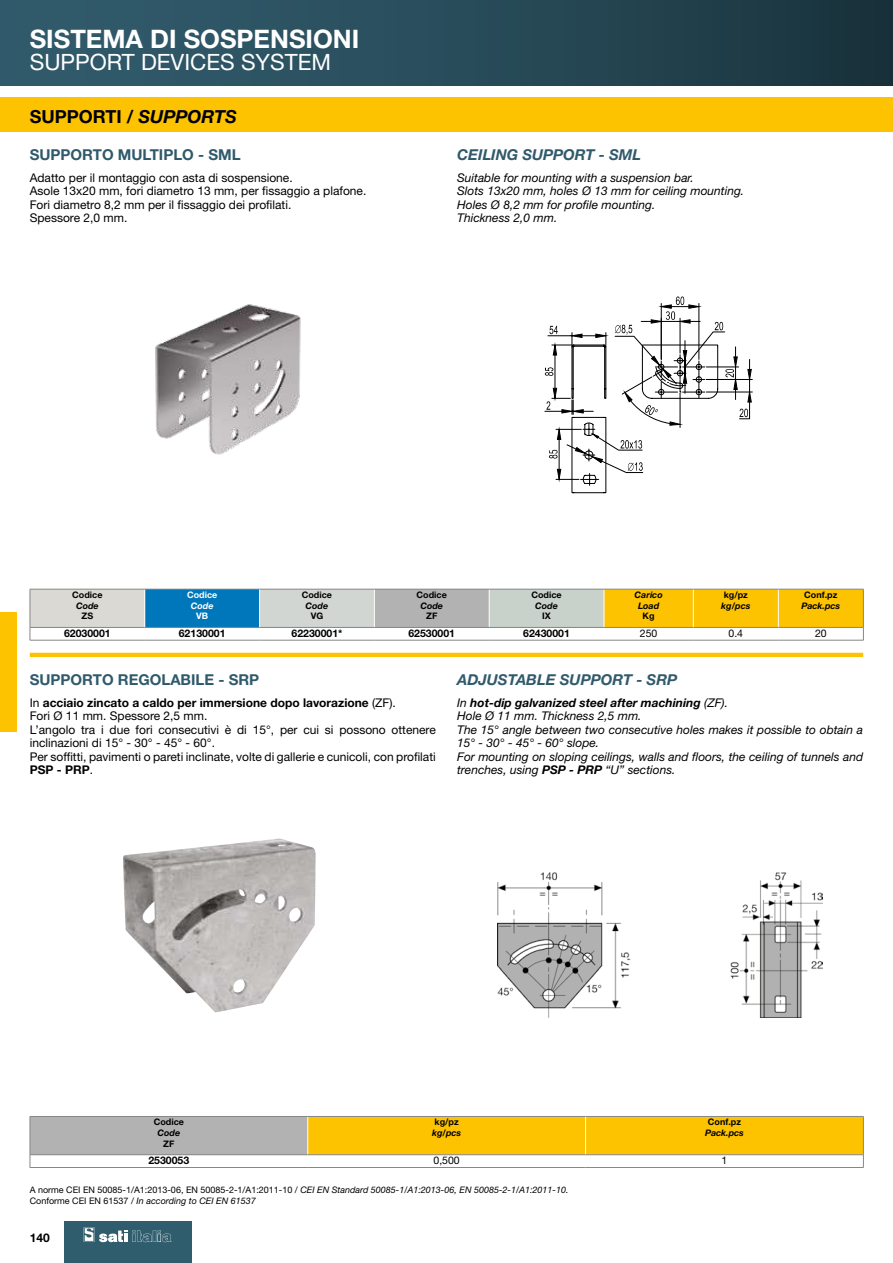
<style>
.page{position:relative;width:893px;height:1263px;background:#fff}
.page>*{position:absolute;margin:0;border:0;box-sizing:border-box;transform-origin:0 0}
.t1{font:700 25.5px "Helvetica Neue LT Std";color:#fff}
.t2{font:22.5px "Helvetica Neue LT Std";color:#fff}
.t3{font:700 18px "Helvetica Neue LT Std";color:#000}
.t4{font:700 15px "Helvetica Neue LT Std";color:#305a6b}
.t5{font:italic 700 15px "Helvetica Neue LT Std";color:#305a6b}
.t6{font:12px/13.5px "Helvetica Neue LT Std";color:#000}
.t7{font:italic 12px/13.5px "Helvetica Neue LT Std";color:#000}
.t8{font:700 12px "Helvetica Neue LT Std";color:#000}
.t9{font:700 10.5px "Helvetica Neue LT Std";color:#000}
.t10{font:10.5px "Helvetica Neue LT Std";color:#000}
.t11{font:italic 9px/10.8px "Helvetica Neue LT Std";color:#000}
.t12{font:700 9px "Helvetica Neue LT Std";color:#000}
.t13{font:italic 700 9px/10.8px "Helvetica Neue LT Std";color:#000;text-align:center}
.t14{font:700 9px "Helvetica Neue LT Std";color:#fff}
.t15{font:italic 700 9px "Helvetica Neue LT Std";color:#fff}
.s1{font-style:italic}
.s2{font-weight:700}
.s3{font-style:normal}
</style>
<div class="page">
<div style="left:0;top:0;width:893px;height:85px;background:linear-gradient(to right,#345f71,#1b353f)"></div>
<div style="left:64px;top:1221px;width:127px;height:42px;background:#305d6d"></div>
<svg style="left:84px;top:1227px;width:87px;height:15px"></svg>
<div style="left:0;top:98px;width:893px;height:34px;background:#fdc300"></div>
<div style="left:0;top:612px;width:17px;height:119px;background:#fdc300"></div>
<div style="left:30px;top:589px;width:115px;height:38px;background:#dad9d3"></div>
<div style="left:145px;top:589px;width:115px;height:38px;background:#0077ba"></div>
<div style="left:260px;top:589px;width:114px;height:38px;background:#d2d6d3"></div>
<div style="left:374px;top:589px;width:115px;height:38px;background:#b3b2b2"></div>
<div style="left:489px;top:589px;width:115px;height:38px;background:#c9d1cb"></div>
<hr style="left:144px;top:589px;width:1px;height:38px;background:#fff">
<hr style="left:259px;top:589px;width:1px;height:38px;background:#fff">
<hr style="left:374px;top:589px;width:1px;height:38px;background:#fff">
<hr style="left:489px;top:589px;width:1px;height:38px;background:#fff">
<hr style="left:30px;top:589px;width:115px;height:1px;background:#878787">
<hr style="left:30px;top:589px;width:1px;height:38px;background:#878787">
<hr style="left:145px;top:589px;width:115px;height:1px;background:#878787">
<hr style="left:260px;top:589px;width:114px;height:1px;background:#878787">
<hr style="left:374px;top:589px;width:115px;height:1px;background:#878787">
<hr style="left:489px;top:589px;width:115px;height:1px;background:#878787">
<hr style="left:30px;top:627px;width:115px;height:1px;background:#878787">
<svg style="left:30px;top:628px;width:1px;height:12px"></svg>
<hr style="left:145px;top:627px;width:115px;height:1px;background:#878787">
<hr style="left:260px;top:627px;width:114px;height:1px;background:#878787">
<hr style="left:374px;top:627px;width:115px;height:1px;background:#878787">
<hr style="left:489px;top:627px;width:115px;height:1px;background:#878787">
<svg style="left:604px;top:589px;width:260px;height:51px"></svg>
<hr style="left:30px;top:640px;width:115px;height:1px;background:#878787">
<hr style="left:145px;top:640px;width:115px;height:1px;background:#878787">
<hr style="left:260px;top:640px;width:114px;height:1px;background:#878787">
<hr style="left:374px;top:640px;width:115px;height:1px;background:#878787">
<hr style="left:489px;top:640px;width:115px;height:1px;background:#878787">
<hr style="left:604px;top:640px;width:89px;height:1px;background:#878787">
<hr style="left:693px;top:640px;width:85px;height:1px;background:#878787">
<hr style="left:778px;top:640px;width:86px;height:1px;background:#878787">
<div style="left:30px;top:1116px;width:278px;height:39px;background:#b3b2b2"></div>
<hr style="left:307px;top:1117px;width:1px;height:37px;background:#fff">
<hr style="left:30px;top:1116px;width:278px;height:1px;background:#878787">
<hr style="left:30px;top:1117px;width:1px;height:37px;background:#878787">
<hr style="left:30px;top:1154px;width:278px;height:1px;background:#878787">
<svg style="left:30px;top:1155px;width:1px;height:12px"></svg>
<svg style="left:308px;top:1116px;width:556px;height:51px"></svg>
<hr style="left:30px;top:1167px;width:278px;height:1px;background:#878787">
<hr style="left:308px;top:1167px;width:278px;height:1px;background:#878787">
<hr style="left:586px;top:1167px;width:278px;height:1px;background:#878787">
<img style="left:123px;top:839px;width:193px;height:173px">
<hr style="left:30px;top:653px;width:833px;height:4px;background:#fdc300">
<img style="left:498px;top:872px;width:324px;height:146px">
<svg style="left:545px;top:296px;width:208px;height:197px"></svg>
<img style="left:155px;top:304px;width:146px;height:151px">
<h1 class="t1" style="left:30px;top:23px;width:331px">SISTEMA DI SOSPENSIONI</h1>
<h2 class="t2" style="left:30px;top:49px;width:303px">SUPPORT DEVICES SYSTEM</h2>
<h3 class="t3" style="left:30px;top:106px;width:209px">SUPPORTI / <span class="s1">SUPPORTS</span></h3>
<p class="t4" style="left:30px;top:145px;width:212px">SUPPORTO MULTIPLO - SML</p>
<p class="t6" style="left:30px;top:170px;width:338px">Adatto per il montaggio con asta di sospensione.<br>Asole 13x20 mm, fori diametro 13 mm, per fissaggio a plafone.<br>Fori diametro 8,2 mm per il fissaggio dei profilati.<br>Spessore 2,0 mm.</p>
<p class="t5" style="left:457px;top:145px;width:185px">CEILING SUPPORT - SML</p>
<p class="t7" style="left:457px;top:170px;width:289px">Suitable for mounting with a suspension bar.<br>Slots 13x20 mm, holes Ø 13 mm for ceiling mounting.<br>Holes Ø 8,2 mm for profile mounting.<br>Thickness 2,0 mm.</p>
<p class="t12" style="left:72px;top:589px;width:32px">Codice</p>
<p class="t13" style="left:76px;top:600px;width:24px">Code</p>
<p class="t12" style="left:82px;top:610px;width:13px">ZS</p>
<p class="t14" style="left:187px;top:589px;width:32px">Codice</p>
<p class="t15" style="left:191px;top:600px;width:24px">Code</p>
<p class="t14" style="left:196px;top:610px;width:14px">VB</p>
<p class="t12" style="left:302px;top:589px;width:32px">Codice</p>
<p class="t13" style="left:306px;top:600px;width:24px">Code</p>
<p class="t12" style="left:311px;top:610px;width:14px">VG</p>
<p class="t12" style="left:417px;top:589px;width:32px">Codice</p>
<p class="t13" style="left:420px;top:600px;width:24px">Code</p>
<p class="t12" style="left:426px;top:610px;width:13px">ZF</p>
<p class="t12" style="left:531px;top:589px;width:32px">Codice</p>
<p class="t13" style="left:535px;top:600px;width:24px">Code</p>
<p class="t12" style="left:542px;top:610px;width:10px">IX</p>
<p class="t13" style="left:635px;top:589px;width:30px">Carico<br>Load</p>
<p class="t12" style="left:643px;top:610px;width:13px">Kg</p>
<p class="t12" style="left:724px;top:589px;width:26px">kg/pz</p>
<p class="t13" style="left:721px;top:600px;width:31px">kg/pcs</p>
<p class="t12" style="left:804px;top:589px;width:35px">Conf.pz</p>
<p class="t13" style="left:801px;top:600px;width:40px">Pack.pcs</p>
<p class="t9" style="left:64px;top:627px;width:48px">62030001</p>
<p class="t9" style="left:179px;top:627px;width:48px">62130001</p>
<p class="t9" style="left:291px;top:627px;width:52px">62230001*</p>
<p class="t9" style="left:408px;top:627px;width:48px">62530001</p>
<p class="t9" style="left:523px;top:627px;width:48px">62430001</p>
<p class="t10" style="left:640px;top:627px;width:19px">250</p>
<p class="t10" style="left:728px;top:627px;width:16px">0.4</p>
<p class="t10" style="left:815px;top:627px;width:13px">20</p>
<p class="t4" style="left:30px;top:670px;width:231px">SUPPORTO REGOLABILE - SRP</p>
<p class="t6" style="left:30px;top:695px;width:408px">In <span class="s2">acciaio zincato a caldo per immersione dopo lavorazione</span> (ZF).<br>Fori Ø 11 mm. Spessore 2,5 mm.<br>L’angolo tra i due fori consecutivi è di 15°, per cui si possono ottenere inclinazioni di 15° - 30° - 45° - 60°.<br>Per soffitti, pavimenti o pareti inclinate, volte di gallerie e cunicoli, con profilati <span class="s2">PSP - PRP</span>.</p>
<p class="t5" style="left:457px;top:670px;width:222px">ADJUSTABLE SUPPORT - SRP</p>
<p class="t7" style="left:457px;top:695px;width:408px">In <span class="s2">hot-dip galvanized steel after machining</span> (ZF).<br>Hole Ø 11 mm. Thickness 2,5 mm.<br>The 15° angle between two consecutive holes makes it possible to obtain a 15° - 30° - 45° - 60° slope.<br>For mounting on sloping ceilings, walls and floors, the ceiling of tunnels and trenches, using <span class="s2">PSP - PRP</span> “U” sections.</p>
<p class="t12" style="left:154px;top:1116px;width:32px">Codice</p>
<p class="t13" style="left:158px;top:1127px;width:24px">Code</p>
<p class="t12" style="left:163px;top:1138px;width:13px">ZF</p>
<p class="t12" style="left:435px;top:1116px;width:26px">kg/pz</p>
<p class="t13" style="left:432px;top:1127px;width:31px">kg/pcs</p>
<p class="t12" style="left:708px;top:1116px;width:35px">Conf.pz</p>
<p class="t13" style="left:705px;top:1127px;width:40px">Pack.pcs</p>
<p class="t9" style="left:148px;top:1154px;width:42px">2530053</p>
<p class="t10" style="left:434px;top:1154px;width:28px">0,500</p>
<p class="t10" style="left:722px;top:1154px;width:7px">1</p>
<p class="t11" style="left:30px;top:1184px;width:540px"><span class="s3">A norme CEI EN 50085-1/A1:2013-06, EN 50085-2-1/A1:2011-10 /</span> CEI EN Standard 50085-1/A1:2013-06, EN 50085-2-1/A1:2011-10.<br><span class="s3">Conforme CEI EN 61537 /</span> In according to CEI EN 61537</p>
<p class="t8" style="left:30px;top:1230px;width:22px">140</p>
</div>
